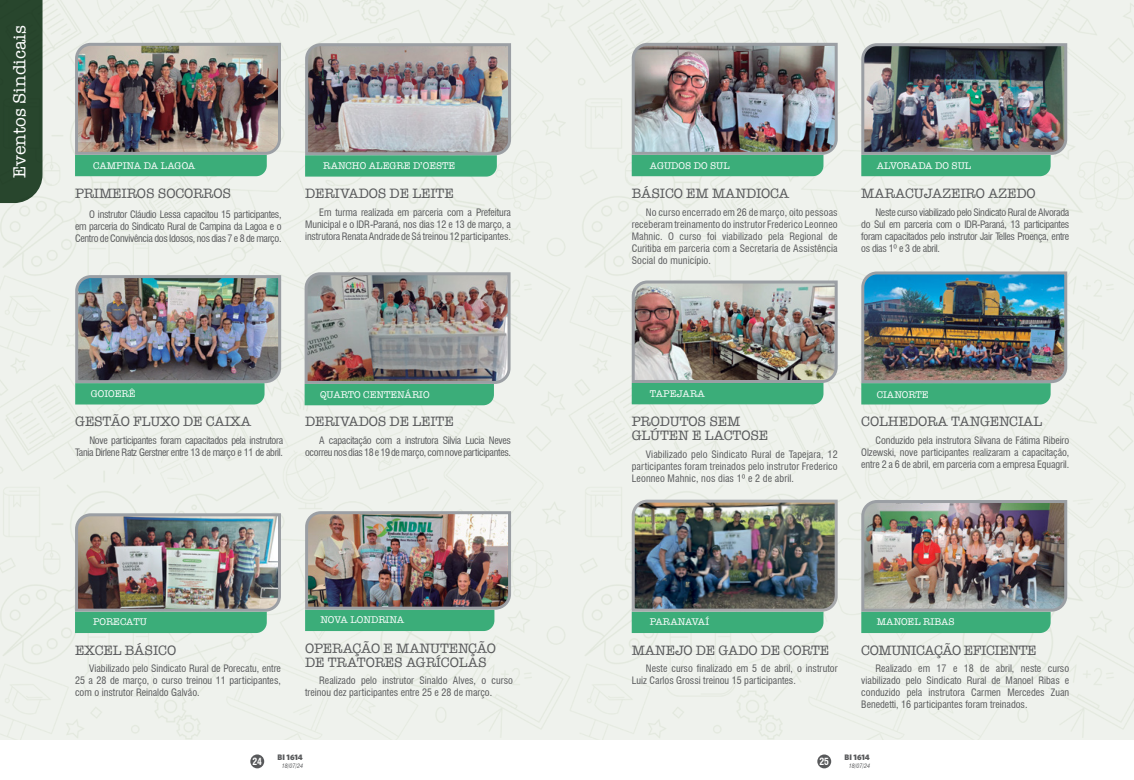
<style>
.page{position:relative;width:1134px;height:780px;background:#fff}
.page>*{position:absolute;margin:0;border:0;box-sizing:border-box;transform-origin:0 0}
.t1{font:18px "American Typewriter";color:#fff}
.t2{font:14px/14px "American Typewriter";letter-spacing:-.01em;color:#58595b}
.t3{font:14px "American Typewriter";letter-spacing:-.03em;color:#58595b}
.t4{font:condensed 10px/12px "Swiss 721 BT";letter-spacing:-.01em;color:#58595b;text-align:justify}
.t5{font:condensed 10px/12px "Swiss 721 BT";letter-spacing:-.03em;color:#58595b;text-align:right}
.t6{font:10px "American Typewriter";color:#fff}
.t7{font:700 condensed 9.6px "Swiss 721 BT";color:#fff}
.t8{font:900 8px "Whitney HTF";color:#58595b}
.t9{font:italic condensed 6px "Swiss 721 BT";color:#58595b}
</style>
<div class="page">
<div style="left:250px;top:754px;width:14px;height:14px;background:#58595b;border-radius:50%"></div>
<div style="left:817px;top:754px;width:14px;height:14px;background:#58595b;border-radius:50%"></div>
<img style="left:0;top:0;width:1134px;height:739px">
<div style="left:0;top:0;width:43px;height:203px;background:#28462d"></div>
<img style="left:74px;top:41px;width:208px;height:135px">
<img style="left:304px;top:509px;width:209px;height:122px">
<img style="left:304px;top:42px;width:209px;height:134px">
<img style="left:74px;top:273px;width:209px;height:131px">
<img style="left:74px;top:512px;width:208px;height:121px">
<img style="left:303px;top:271px;width:209px;height:134px">
<img style="left:630px;top:41px;width:209px;height:135px">
<img style="left:860px;top:42px;width:209px;height:134px">
<img style="left:630px;top:279px;width:209px;height:125px">
<img style="left:860px;top:270px;width:209px;height:134px">
<img style="left:630px;top:498px;width:209px;height:135px">
<img style="left:860px;top:498px;width:209px;height:135px">
<h1 class="t1" style="left:6px;top:178px;width:154px;rotate:-90deg">Eventos Sindicais</h1>
<p class="t6" style="left:93px;top:158px;width:104px">CAMPINA DA LAGOA</p>
<h2 class="t2" style="left:75px;top:186px;width:158px">PRIMEIROS SOCORROS</h2>
<p class="t4" style="left:75px;top:208px;width:208px;text-indent:14px">O instrutor Cláudio Lessa capacitou 15 participantes, em parceria do Sindicato Rural de Campina da Lagoa e o Centro de Convivência dos Idosos, nos dias 7 e 8 de março.</p>
<p class="t6" style="left:323px;top:158px;width:134px">RANCHO ALEGRE D’OESTE</p>
<h2 class="t2" style="left:305px;top:186px;width:150px">DERIVADOS DE LEITE</h2>
<p class="t4" style="left:305px;top:206px;width:207px;text-indent:14px">Em turma realizada em parceria com a Prefeitura Municipal e o IDR-Paraná, nos dias 12 e 13 de março, a instrutora Renata Andrade de Sá treinou 12 participantes.</p>
<p class="t6" style="left:91px;top:386px;width:46px">GOIOERÊ</p>
<h2 class="t2" style="left:75px;top:414px;width:177px">GESTÃO FLUXO DE CAIXA</h2>
<p class="t5" style="left:75px;top:434px;width:209px">Nove participantes foram capacitados pela instrutora<br>Tania Dirlene Ratz Gerstner entre 13 de março e 11 de abril.</p>
<p class="t6" style="left:320px;top:387px;width:111px">QUARTO CENTENÁRIO</p>
<h2 class="t2" style="left:305px;top:414px;width:150px">DERIVADOS DE LEITE</h2>
<p class="t5" style="left:305px;top:434px;width:207px">A capacitação com a instrutora Silvia Lucia Neves ocorreu nos dias 18 e 19 de março, com nove participantes.</p>
<p class="t6" style="left:93px;top:614px;width:55px">PORECATU</p>
<h2 class="t2" style="left:75px;top:642px;width:103px">EXCEL BÁSICO</h2>
<p class="t4" style="left:75px;top:662px;width:207px;text-indent:14px">Viabilizado pelo Sindicato Rural de Porecatu, entre 25 a 28 de março, o curso treinou 11 participantes, com o instrutor Reinaldo Galvão.</p>
<p class="t6" style="left:321px;top:612px;width:85px">NOVA LONDRINA</p>
<h2 class="t2" style="left:305px;top:640px;width:192px">OPERAÇÃO E MANUTENÇÃO<br>DE TRATORES AGRÍCOLAS</h2>
<p class="t4" style="left:305px;top:674px;width:209px;text-indent:14px">Realizado pelo instrutor Sinaldo Alves, o curso treinou dez participantes entre 25 e 28 de março.</p>
<p class="t7" style="left:252px;top:755px;width:11px">24</p>
<p class="t8" style="left:278px;top:752px;width:27px">BI 1614</p>
<p class="t9" style="left:282px;top:762px;width:23px">18/07/24</p>
<p class="t6" style="left:650px;top:158px;width:81px">AGUDOS DO SUL</p>
<p class="t6" style="left:877px;top:158px;width:96px">ALVORADA DO SUL</p>
<h2 class="t2" style="left:632px;top:186px;width:159px">BÁSICO EM MANDIOCA</h2>
<p class="t4" style="left:632px;top:206px;width:207px;text-indent:14px">No curso encerrado em 26 de março, oito pessoas receberam treinamento do instrutor Frederico Leonneo Mahnic. O curso foi viabilizado pela Regional de Curitiba em parceria com a Secretaria de Assistência Social do município.</p>
<h2 class="t2" style="left:861px;top:186px;width:176px">MARACUJAZEIRO AZEDO</h2>
<p class="t4" style="left:861px;top:206px;width:209px;text-indent:14px">Neste curso viabilizado pelo Sindicato Rural de Alvorada do Sul em parceria com o IDR-Paraná, 13 participantes foram capacitados pelo instrutor Jair Telles Proença, entre os dias 1º e 3 de abril.</p>
<p class="t6" style="left:650px;top:386px;width:57px">TAPEJARA</p>
<p class="t6" style="left:877px;top:387px;width:53px">CIANORTE</p>
<h2 class="t2" style="left:632px;top:414px;width:138px">PRODUTOS SEM<br>GLÚTEN E LACTOSE</h2>
<p class="t4" style="left:632px;top:448px;width:207px;text-indent:14px">Viabilizado pelo Sindicato Rural de Tapejara, 12 participantes foram treinados pelo instrutor Frederico Leonneo Mahnic, nos dias 1º e 2 de abril.</p>
<h2 class="t2" style="left:861px;top:414px;width:183px">COLHEDORA TANGENCIAL</h2>
<p class="t4" style="left:861px;top:434px;width:209px;text-indent:14px">Conduzido pela instrutora Silvana de Fátima Ribeiro Olzewski, nove participantes realizaram a capacitação, entre 2 a 6 de abril, em parceria com a empresa Equagril.</p>
<p class="t6" style="left:650px;top:614px;width:61px">PARANAVAÍ</p>
<p class="t6" style="left:877px;top:614px;width:79px">MANOEL RIBAS</p>
<h2 class="t2" style="left:632px;top:642px;width:199px">MANEJO DE GADO DE CORTE</h2>
<p class="t4" style="left:632px;top:662px;width:207px;text-indent:14px">Neste curso finalizado em 5 de abril, o instrutor<br>Luiz Carlos Grossi treinou 15 participantes.</p>
<h2 class="t3" style="left:861px;top:639px;width:177px">COMUNICAÇÃO EFICIENTE</h2>
<p class="t4" style="left:861px;top:662px;width:209px;text-indent:14px">Realizado em 17 e 18 de abril, neste curso viabilizado pelo Sindicato Rural de Manoel Ribas e conduzido pela instrutora Carmen Mercedes Zuan Benedetti, 16 participantes foram treinados.</p>
<p class="t7" style="left:819px;top:755px;width:11px">25</p>
<p class="t8" style="left:844px;top:752px;width:27px">BI 1614</p>
<p class="t9" style="left:849px;top:762px;width:23px">18/07/24</p>
</div>
